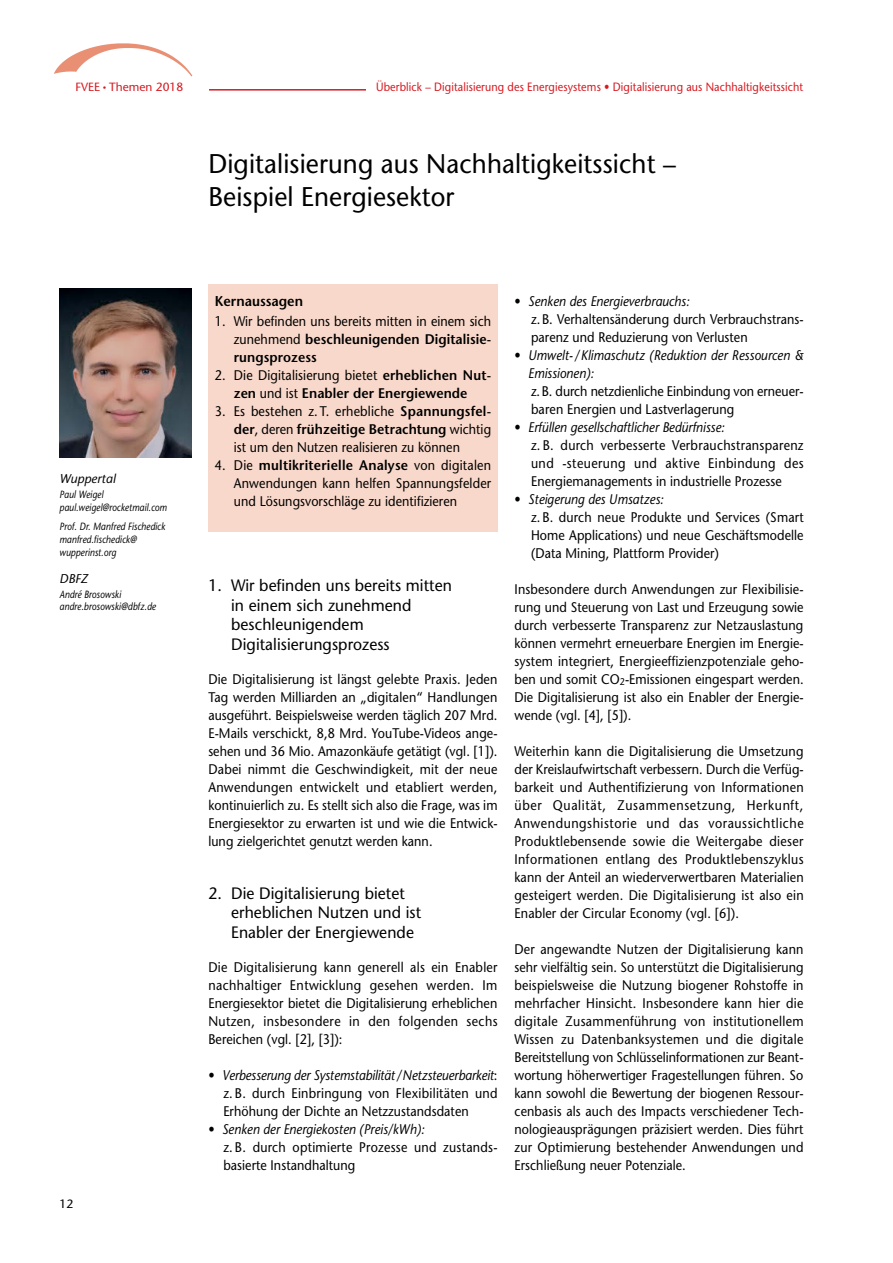
<style>
.page{position:relative;width:893px;height:1263px;background:#fff}
.page>*{position:absolute;margin:0;border:0;box-sizing:border-box;transform-origin:0 0}
.t1{font:27px/33px "Stone Sans";letter-spacing:.005em;color:#000;scale:.95 1}
.t2{font:16.5px/19.5px "Stone Sans";letter-spacing:.005em;color:#000;scale:.95 1}
.t3{font:600 14.25px "Stone Sans";color:#000;scale:.95 1}
.t4{font:13.95px/18px "Stone Sans";letter-spacing:.005em;color:#000;text-align:justify;scale:.9 1}
.t5{font:600 13.95px/18px "Stone Sans";letter-spacing:.005em;color:#000;text-align:center;scale:.95 1}
.t6{font:italic 13.95px/18px "Stone Sans";color:#000;scale:.9 1}
.t7{font:italic 12.75px "Stone Sans";letter-spacing:.005em;color:#000}
.t8{font:12px "Stone Sans";letter-spacing:.01em;color:#d71920;scale:.9 1}
.t9{font:12px "Stone Sans";color:#000}
.t10{font:11.85px "Stone Sans";color:#d71920}
.t11{font:italic 10.5px/12.8px "Stone Sans";letter-spacing:.005em;color:#000;scale:.85 1}
.s1{font-weight:700;font-size:6.9px}
.s2{font-weight:600}
.s3{font-weight:400}
.s4{font-style:italic}
.s5{font-style:normal}
</style>
<div class="page">
<hr style="left:209px;top:89px;width:595px;height:2px;background:#d71920">
<img style="left:54px;top:43px;width:139px;height:34px">
<div style="left:208px;top:284px;width:289px;height:247px;background:#f8d8ca"></div>
<img style="left:60px;top:288px;width:131px;height:170px">
<div style="left:366px;top:71px;width:441px;height:30px;background:#fff"></div>
<p class="t10" style="left:76px;top:80px;width:109px">FVEE <span class="s1">•</span> Themen 2018</p>
<p class="t8" style="left:376px;top:80px;width:476px">Überblick – Digitalisierung des Energiesystems • Digitalisierung aus Nachhaltigkeitssicht</p>
<h1 class="t1" style="left:208px;top:147px;width:494px">Digitalisierung aus Nachhaltigkeitssicht –<br>Beispiel Energiesektor</h1>
<p class="t7" style="left:60px;top:471px;width:58px">Wuppertal</p>
<p class="t11" style="left:60px;top:488px;width:128px">Paul Weigel paul.weigel@rocketmail.com</p>
<p class="t11" style="left:60px;top:520px;width:126px">Prof. Dr. Manfred Fischedick manfred.fischedick@ wupperinst.org</p>
<p class="t7" style="left:60px;top:571px;width:30px">DBFZ</p>
<p class="t11" style="left:60px;top:588px;width:115px">André Brosowski andre.brosowski@dbfz.de</p>
<p class="t9" style="left:60px;top:1197px;width:15px">12</p>
<p class="t3" style="left:215px;top:292px;width:94px">Kernaussagen</p>
<p class="t4" style="left:234px;top:312px;width:287px;text-indent:-19px">1. Wir befinden uns bereits mitten in einem sich zunehmend <span class="s2">beschleunigenden Digitalisie&shy;rungsprozess</span></p>
<p class="t5" style="left:215px;top:366px;width:292px"><span class="s3">2. Die Digitalisierung bietet</span> erheblichen Nut&shy;zen <span class="s3">und ist</span> Enabler der Energiewende</p>
<p class="t4" style="left:234px;top:402px;width:287px;text-indent:-19px">3. Es bestehen z. T. erhebliche <span class="s2">Spannungsfel&shy;der</span>, deren <span class="s2">frühzeitige Betrachtung</span> wichtig ist um den Nutzen realisieren zu können</p>
<p class="t4" style="left:234px;top:456px;width:287px;text-indent:-19px">4. Die <span class="s2">multikriterielle Analyse</span> von digitalen Anwendungen kann helfen Spannungsfelder und Lösungsvorschläge zu identifizieren</p>
<p class="t2" style="left:231px;top:576px;width:234px;text-indent:-23px">1. Wir befinden uns bereits mitten in einem sich zunehmend beschleunigendem<br>Digitalisierungsprozess</p>
<p class="t4" style="left:208px;top:670px;width:323px">Die Digitalisierung ist längst gelebte Praxis. Jeden Tag werden Milliarden an „digitalen“ Handlungen ausgeführt. Beispielsweise werden täglich 207 Mrd.<br>E-Mails verschickt, 8,8 Mrd. YouTube-Videos ange&shy;sehen und 36 Mio. Amazonkäufe getätigt (vgl. [1]).<br>Dabei nimmt die Geschwindigkeit, mit der neue Anwendungen entwickelt und etabliert werden, kontinuierlich zu. Es stellt sich also die Frage, was im Energiesektor zu erwarten ist und wie die Entwick&shy;lung zielgerichtet genutzt werden kann.</p>
<p class="t2" style="left:231px;top:883px;width:202px;text-indent:-23px">2. Die Digitalisierung bietet erheblichen Nutzen und ist<br>Enabler der Energiewende</p>
<p class="t4" style="left:208px;top:958px;width:323px">Die Digitalisierung kann generell als ein Enabler nachhaltiger Entwicklung gesehen werden. Im Energiesektor bietet die Digitalisierung erheblichen Nutzen, insbesondere in den folgenden sechs Bereichen (vgl. [2], [3]):</p>
<p class="t4" style="left:223px;top:1066px;width:306px;text-indent:-15px">• <span class="s4">Verbesserung der Systemstabilität/Netzsteuerbarkeit</span>: z. B. durch Einbringung von Flexibilitäten und Erhöhung der Dichte an Netzzustandsdaten</p>
<p class="t4" style="left:223px;top:1120px;width:305px;text-align:left;text-indent:-15px">• <span class="s4">Senken der Energiekosten (Preis/kWh):<br></span>z. B. durch optimierte Prozesse und zustands&shy;basierte Instandhaltung</p>
<p class="t4" style="left:531px;top:292px;width:304px;text-align:left;text-indent:-16px">• <span class="s4">Senken des Energieverbrauchs:<br></span>z.B. Verhaltensänderung durch Verbrauchstrans&shy;parenz und Reduzierung von Verlusten</p>
<p class="t6" style="left:528px;top:346px;width:308px;text-indent:-14px"><span class="s5">•</span> Umwelt-/Klimaschutz (Reduktion der Ressourcen &amp;<br>Emissionen):</p>
<p class="t4" style="left:531px;top:382px;width:303px">z.B. durch netzdienliche Einbindung von erneuer&shy;baren Energien und Lastverlagerung</p>
<p class="t4" style="left:531px;top:418px;width:305px;text-align:left;text-indent:-16px">• <span class="s4">Erfüllen gesellschaftlicher Bedürfnisse:<br></span>z. B. durch verbesserte Verbrauchstransparenz und -steuerung und aktive Einbindung des Energiemanagements in industrielle Prozesse</p>
<p class="t4" style="left:531px;top:490px;width:305px;text-align:left;text-indent:-16px">• <span class="s4">Steigerung des Umsatzes:<br></span>z. B. durch neue Produkte und Services (Smart Home Applications) und neue Geschäftsmodelle (Data Mining, Plattform Provider)</p>
<p class="t4" style="left:514px;top:580px;width:323px">Insbesondere durch Anwendungen zur Flexibilisie&shy;rung und Steuerung von Last und Erzeugung sowie durch verbesserte Transparenz zur Netzauslastung können vermehrt erneuerbare Energien im Energie&shy;system integriert, Energieeffizienzpotenziale geho&shy;ben und somit CO<sub>2</sub>-Emissionen eingespart werden.<br>Die Digitalisierung ist also ein Enabler der Energie&shy;wende (vgl. [4], [5]).</p>
<p class="t4" style="left:514px;top:742px;width:323px">Weiterhin kann die Digitalisierung die Umsetzung der Kreislaufwirtschaft verbessern. Durch die Verfüg&shy;barkeit und Authentifizierung von Informationen über Qualität, Zusammensetzung, Herkunft, Anwendungshistorie und das voraussichtliche Produktlebensende sowie die Weitergabe dieser Informationen entlang des Produktlebenszyklus kann der Anteil an wiederverwertbaren Materialien gesteigert werden. Die Digitalisierung ist also ein Enabler der Circular Economy (vgl. [6]).</p>
<p class="t4" style="left:514px;top:940px;width:323px">Der angewandte Nutzen der Digitalisierung kann sehr vielfältig sein. So unterstützt die Digitalisierung beispielsweise die Nutzung biogener Rohstoffe in mehrfacher Hinsicht. Insbesondere kann hier die digitale Zusammenführung von institutionellem Wissen zu Datenbanksystemen und die digitale Bereitstellung von Schlüsselinformationen zur Beant&shy;wortung höherwertiger Fragestellungen führen. So kann sowohl die Bewertung der biogenen Ressour&shy;cenbasis als auch des Impacts verschiedener Tech&shy;nologieausprägungen präzisiert werden. Dies führt zur Optimierung bestehender Anwendungen und Erschließung neuer Potenziale.</p>
</div>
